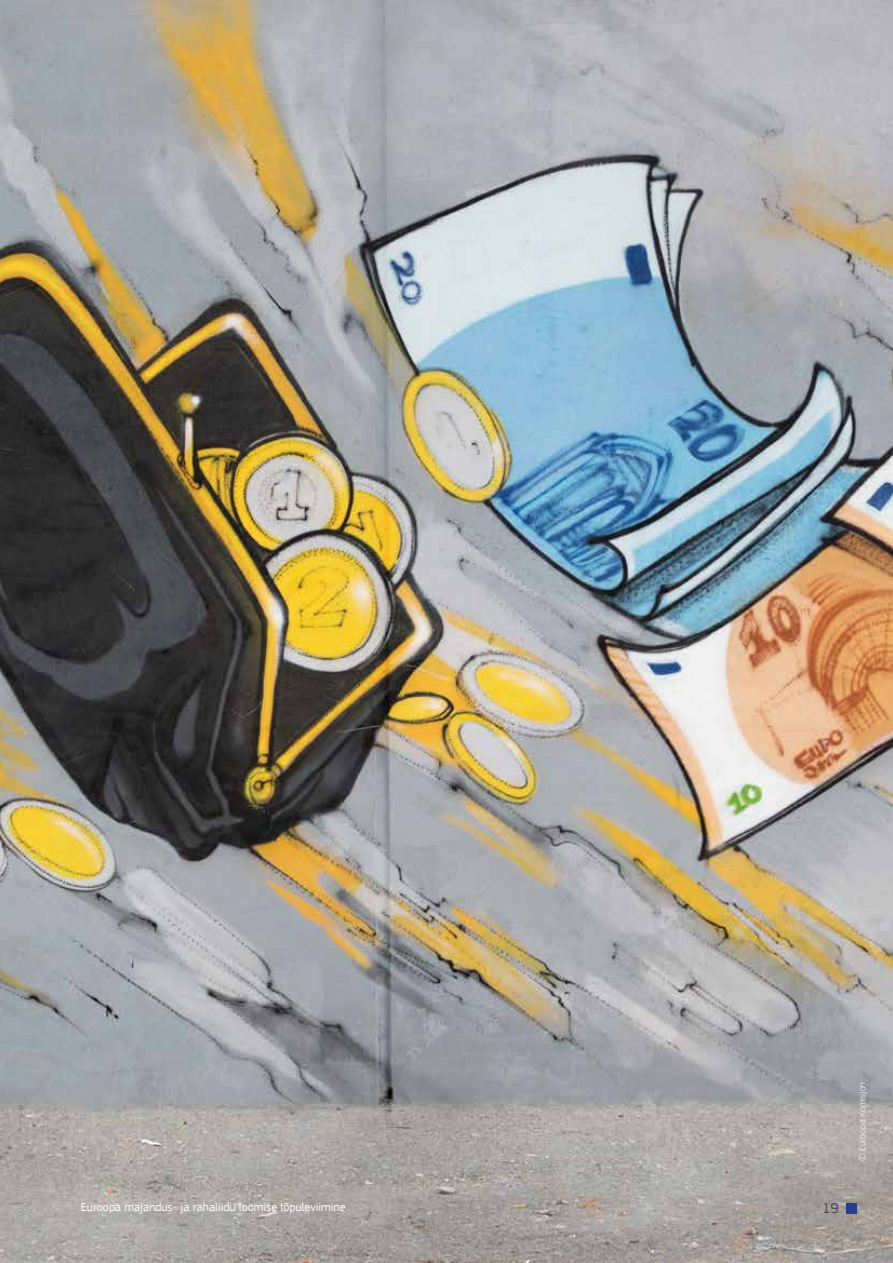
<style>
.page{position:relative;width:893px;height:1263px;background:#fff}
.page>*{position:absolute;margin:0;border:0;box-sizing:border-box;transform-origin:0 0}
.t1{font:15px "EC Square Sans Pro";color:#4d4d4f}
.t2{font:12px "EC Square Sans Pro";color:#fff}
.t3{font:300 9.75px "EC Square Sans Pro";color:#fff}
</style>
<div class="page">
<img style="left:0;top:0;width:893px;height:1263px">
<div style="left:846px;top:1203px;width:10px;height:10px;background:#25408f"></div>
<p class="t2" style="left:81px;top:1200px;width:266px">Euroopa majandus- ja rahaliidu loomise lõpuleviimine</p>
<p class="t1" style="left:822px;top:1199px;width:18px">19</p>
<p class="t3" style="left:856px;top:1161px;width:81px;rotate:-90deg">© Euroopa Komisjon</p>
</div>
